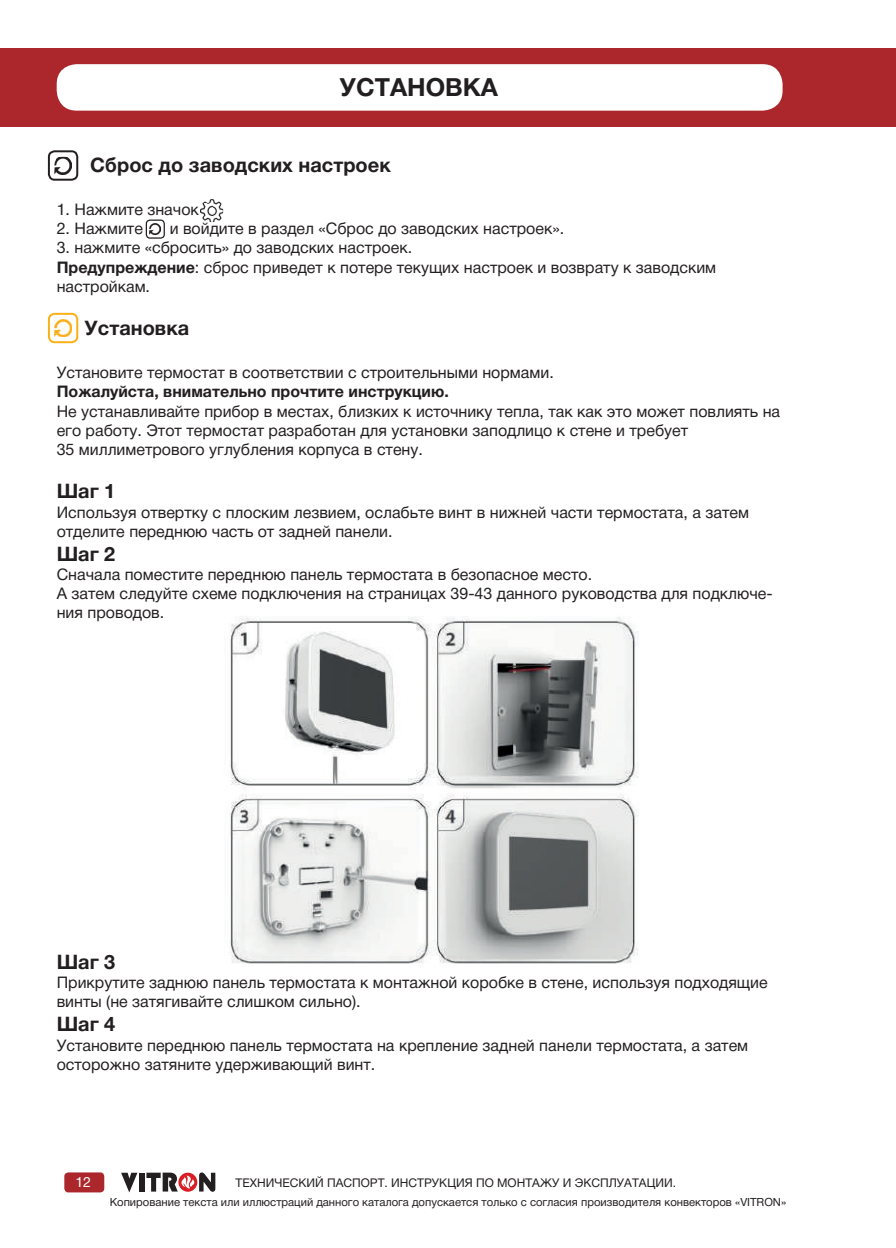
<style>
.page{position:relative;width:896px;height:1248px;background:#fff}
.page>*{position:absolute;margin:0;border:0;box-sizing:border-box;transform-origin:0 0}
.t1{font:700 25px "Helvetica Neue Cyr";color:#231f20}
.t2{font:700 20px "Helvetica Neue Cyr";color:#231f20}
.t3{font:16px/19.2px "Helvetica Neue Cyr";color:#231f20}
.t4{font:700 16px "Helvetica Neue Cyr";color:#231f20}
.t5{font:14px "Helvetica Neue Cyr";color:#fff}
.t6{font:12px "Helvetica Neue Cyr";color:#231f20}
.t7{font:11.2px "Helvetica Neue Cyr";color:#231f20}
.s1{font-weight:700}
</style>
<div class="page">
<div style="left:64px;top:1172px;width:40px;height:20px;background:#ac272b;border-radius:4px"></div>
<svg style="left:121px;top:1172px;width:16px;height:20px"></svg>
<div style="left:139px;top:1172px;width:5px;height:19px;background:#231f20"></div>
<svg style="left:146px;top:1172px;width:69px;height:19px"></svg>
<div style="left:0;top:48px;width:867px;height:79px;background:#ac272b"></div>
<div style="left:57px;top:64px;width:725px;height:47px;background:#fff;border-radius:20px"></div>
<div style="left:867px;top:48px;width:29px;height:79px;background:#ac272b"></div>
<img style="left:54px;top:158px;width:3px;height:16px">
<img style="left:57px;top:157px;width:15px;height:17px">
<div style="left:48px;top:150px;width:30px;height:31px;border:2px solid #231f20;border-radius:6px"></div>
<img style="left:49px;top:314px;width:28px;height:28px">
<div style="left:48px;top:313px;width:30px;height:30px;border:2px solid #fbb017;border-radius:6px"></div>
<img style="left:54px;top:319px;width:18px;height:17px">
<svg style="left:150px;top:224px;width:11px;height:10px"></svg>
<div style="left:146px;top:219px;width:19px;height:20px;border:1px solid #231f20;border-radius:4px"></div>
<img style="left:202px;top:199px;width:21px;height:23px">
<svg style="left:200px;top:203px;width:12px;height:12px"></svg>
<img style="left:230px;top:616px;width:409px;height:348px">
<h1 class="t1" style="left:339px;top:74px;width:160px">УСТАНОВКА</h1>
<p class="t2" style="left:90px;top:154px;width:302px">Сброс до заводских настроек</p>
<p class="t3" style="left:57px;top:200px;width:144px">1. Нажмите значок</p>
<p class="t3" style="left:57px;top:219px;width:88px">2. Нажмите</p>
<p class="t3" style="left:170px;top:219px;width:396px">и войдите в раздел «Сброс до заводских настроек».</p>
<p class="t3" style="left:57px;top:238px;width:661px">3. нажмите «сбросить» до заводских настроек.<br><span class="s1">Предупреждение</span>: сброс приведет к потере текущих настроек и возврату к заводским настройкам.</p>
<p class="t2" style="left:84px;top:317px;width:106px">Установка</p>
<p class="t3" style="left:57px;top:363px;width:498px">Установите термостат в соответствии с строительными нормами.</p>
<p class="t4" style="left:57px;top:383px;width:394px">Пожалуйста, внимательно прочтите инструкцию.</p>
<p class="t3" style="left:57px;top:401px;width:725px">Не устанавливайте прибор в местах, близких к источнику тепла, так как это может повлиять на его работу. Этот термостат разработан для установки заподлицо к стене и требует<br>35 миллиметрового углубления корпуса в стену.</p>
<p class="t2" style="left:57px;top:480px;width:60px">Шаг 1</p>
<p class="t3" style="left:57px;top:502px;width:694px">Используя отвертку с плоским лезвием, ослабьте винт в нижней части термостата, а затем отделите переднюю часть от задней панели.</p>
<p class="t2" style="left:57px;top:542px;width:60px">Шаг 2</p>
<p class="t3" style="left:57px;top:565px;width:717px">Сначала поместите переднюю панель термостата в безопасное место.<br>А затем следуйте схеме подключения на страницах 39-43 данного руководства для подключе&shy;ния проводов.</p>
<p class="t2" style="left:57px;top:950px;width:60px">Шаг 3</p>
<p class="t3" style="left:57px;top:973px;width:712px">Прикрутите заднюю панель термостата к монтажной коробке в стене, используя подходящие винты (не затягивайте слишком сильно).</p>
<p class="t2" style="left:57px;top:1013px;width:60px">Шаг 4</p>
<p class="t3" style="left:57px;top:1035px;width:693px">Установите переднюю панель термостата на крепление задней панели термостата, а затем осторожно затяните удерживающий винт.</p>
<p class="t5" style="left:75px;top:1174px;width:17px">12</p>
<p class="t6" style="left:235px;top:1175px;width:442px">ТЕХНИЧЕСКИЙ ПАСПОРТ. ИНСТРУКЦИЯ ПО МОНТАЖУ И ЭКСПЛУАТАЦИИ.</p>
<p class="t7" style="left:110px;top:1196px;width:678px">Копирование текста или иллюстраций данного каталога допускается только с согласия производителя конвекторов «VITRON»</p>
</div>
